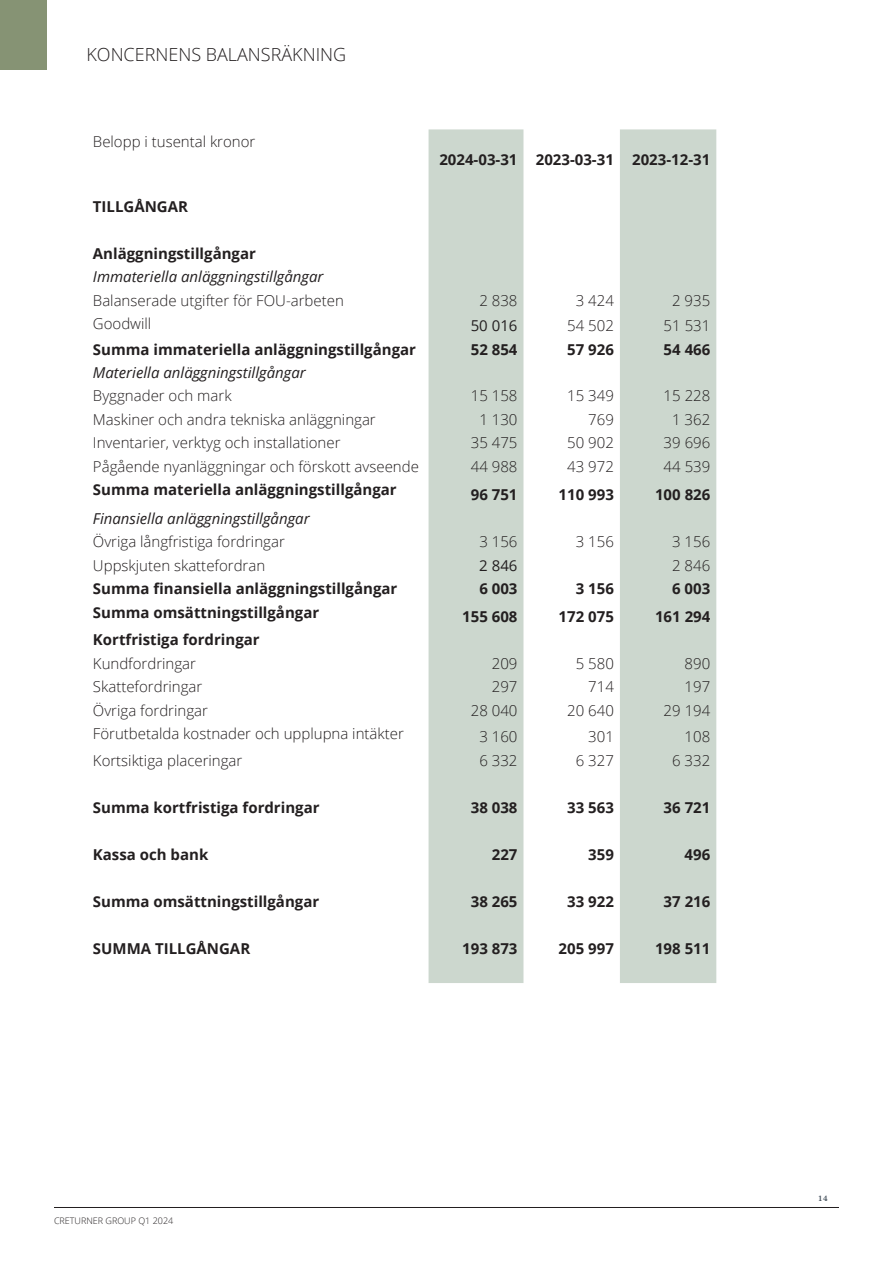
<style>
.page{position:relative;width:893px;height:1263px;background:#fff}
.page>*{position:absolute;margin:0;border:0;box-sizing:border-box;transform-origin:0 0}
.t1{font:300 18px "Open Sans";color:#231f20}
.t2{font:300 15px "Open Sans";color:#231f20}
.t3{font:700 15px "Open Sans";color:#231f20}
.t4{font:italic 15px "Open Sans";color:#231f20}
.t5{font:15px "Open Sans";color:#231f20}
.t6{font:15px "Minion Pro";color:#3d4a55}
.t7{font:300 9px "Open Sans";color:#231f20}
</style>
<div class="page">
<hr style="left:54px;top:1207px;width:785px;height:1px;background:#231f20">
<svg style="left:429px;top:129px;width:287px;height:854px;fill:#ccd7ce"></svg>
<div style="left:0;top:0;width:47px;height:70px;background:#869374"></div>
<hr style="left:892px;top:0;width:1px;height:70px;background:#869374">
<p class="t1" style="left:86px;top:42px;width:261px">KONCERNENS BALANSRÄKNING</p>
<p class="t2" style="left:93px;top:131px;width:164px">Belopp i tusental kronor</p>
<p class="t3" style="left:439px;top:149px;width:80px">2024-03-31</p>
<p class="t3" style="left:536px;top:149px;width:80px">2023-03-31</p>
<p class="t3" style="left:632px;top:149px;width:80px">2023-12-31</p>
<p class="t3" style="left:93px;top:196px;width:97px">TILLGÅNGAR</p>
<p class="t3" style="left:93px;top:243px;width:164px">Anläggningstillgångar</p>
<p class="t4" style="left:93px;top:267px;width:232px">Immateriella anläggningstillgångar</p>
<p class="t2" style="left:93px;top:290px;width:252px">Balanserade utgifter för FOU-arbeten</p>
<p class="t2" style="left:479px;top:290px;width:40px">2 838</p>
<p class="t2" style="left:576px;top:290px;width:40px">3 424</p>
<p class="t2" style="left:672px;top:290px;width:40px">2 935</p>
<p class="t2" style="left:93px;top:314px;width:60px">Goodwill</p>
<p class="t5" style="left:471px;top:315px;width:48px">50 016</p>
<p class="t2" style="left:567px;top:315px;width:48px">54 502</p>
<p class="t2" style="left:664px;top:315px;width:48px">51 531</p>
<p class="t3" style="left:93px;top:338px;width:325px">Summa immateriella anläggningstillgångar</p>
<p class="t3" style="left:471px;top:338px;width:48px">52 854</p>
<p class="t3" style="left:567px;top:338px;width:48px">57 926</p>
<p class="t3" style="left:664px;top:338px;width:48px">54 466</p>
<p class="t4" style="left:93px;top:362px;width:214px">Materiella anläggningstillgångar</p>
<p class="t2" style="left:93px;top:386px;width:140px">Byggnader och mark</p>
<p class="t2" style="left:471px;top:386px;width:48px">15 158</p>
<p class="t2" style="left:567px;top:386px;width:48px">15 349</p>
<p class="t2" style="left:664px;top:386px;width:48px">15 228</p>
<p class="t2" style="left:93px;top:409px;width:284px">Maskiner och andra tekniska anläggningar</p>
<p class="t2" style="left:479px;top:409px;width:40px">1 130</p>
<p class="t2" style="left:588px;top:409px;width:27px">769</p>
<p class="t2" style="left:672px;top:409px;width:40px">1 362</p>
<p class="t2" style="left:93px;top:433px;width:249px">Inventarier, verktyg och installationer</p>
<p class="t2" style="left:471px;top:433px;width:48px">35 475</p>
<p class="t2" style="left:567px;top:433px;width:48px">50 902</p>
<p class="t2" style="left:664px;top:433px;width:48px">39 696</p>
<p class="t2" style="left:93px;top:456px;width:327px">Pågående nyanläggningar och förskott avseende</p>
<p class="t2" style="left:471px;top:456px;width:48px">44 988</p>
<p class="t2" style="left:567px;top:456px;width:48px">43 972</p>
<p class="t2" style="left:664px;top:456px;width:48px">44 539</p>
<p class="t3" style="left:93px;top:479px;width:305px">Summa materiella anläggningstillgångar</p>
<p class="t3" style="left:471px;top:484px;width:48px">96 751</p>
<p class="t3" style="left:559px;top:484px;width:57px">110 993</p>
<p class="t3" style="left:655px;top:484px;width:57px">100 826</p>
<p class="t4" style="left:93px;top:508px;width:218px">Finansiella anläggningstillgångar</p>
<p class="t2" style="left:93px;top:531px;width:193px">Övriga långfristiga fordringar</p>
<p class="t2" style="left:479px;top:531px;width:40px">3 156</p>
<p class="t2" style="left:576px;top:531px;width:40px">3 156</p>
<p class="t2" style="left:672px;top:531px;width:40px">3 156</p>
<p class="t2" style="left:93px;top:555px;width:174px">Uppskjuten skattefordran</p>
<p class="t5" style="left:479px;top:555px;width:40px">2 846</p>
<p class="t2" style="left:672px;top:555px;width:40px">2 846</p>
<p class="t3" style="left:93px;top:578px;width:306px">Summa finansiella anläggningstillgångar</p>
<p class="t3" style="left:479px;top:578px;width:40px">6 003</p>
<p class="t3" style="left:576px;top:578px;width:40px">3 156</p>
<p class="t3" style="left:672px;top:578px;width:40px">6 003</p>
<p class="t3" style="left:93px;top:602px;width:228px">Summa omsättningstillgångar</p>
<p class="t3" style="left:462px;top:606px;width:57px">155 608</p>
<p class="t3" style="left:559px;top:606px;width:57px">172 075</p>
<p class="t3" style="left:655px;top:606px;width:57px">161 294</p>
<p class="t3" style="left:93px;top:629px;width:168px">Kortfristiga fordringar</p>
<p class="t2" style="left:93px;top:653px;width:105px">Kundfordringar</p>
<p class="t2" style="left:492px;top:653px;width:27px">209</p>
<p class="t2" style="left:576px;top:653px;width:40px">5 580</p>
<p class="t2" style="left:685px;top:653px;width:27px">890</p>
<p class="t2" style="left:93px;top:676px;width:111px">Skattefordringar</p>
<p class="t2" style="left:492px;top:676px;width:27px">297</p>
<p class="t2" style="left:588px;top:676px;width:27px">714</p>
<p class="t2" style="left:685px;top:676px;width:27px">197</p>
<p class="t2" style="left:93px;top:700px;width:117px">Övriga fordringar</p>
<p class="t2" style="left:471px;top:700px;width:48px">28 040</p>
<p class="t2" style="left:567px;top:700px;width:48px">20 640</p>
<p class="t2" style="left:664px;top:700px;width:48px">29 194</p>
<p class="t2" style="left:93px;top:723px;width:312px">Förutbetalda kostnader och upplupna intäkter</p>
<p class="t2" style="left:479px;top:726px;width:40px">3 160</p>
<p class="t2" style="left:588px;top:726px;width:27px">301</p>
<p class="t2" style="left:685px;top:726px;width:27px">108</p>
<p class="t2" style="left:93px;top:750px;width:151px">Kortsiktiga placeringar</p>
<p class="t2" style="left:479px;top:750px;width:40px">6 332</p>
<p class="t2" style="left:576px;top:750px;width:40px">6 327</p>
<p class="t2" style="left:672px;top:750px;width:40px">6 332</p>
<p class="t3" style="left:93px;top:797px;width:228px">Summa kortfristiga fordringar</p>
<p class="t3" style="left:471px;top:797px;width:48px">38 038</p>
<p class="t3" style="left:567px;top:797px;width:48px">33 563</p>
<p class="t3" style="left:664px;top:797px;width:48px">36 721</p>
<p class="t3" style="left:93px;top:844px;width:117px">Kassa och bank</p>
<p class="t3" style="left:492px;top:844px;width:27px">227</p>
<p class="t3" style="left:588px;top:844px;width:27px">359</p>
<p class="t3" style="left:685px;top:844px;width:27px">496</p>
<p class="t3" style="left:93px;top:890px;width:228px">Summa omsättningstillgångar</p>
<p class="t3" style="left:471px;top:890px;width:48px">38 265</p>
<p class="t3" style="left:567px;top:890px;width:48px">33 922</p>
<p class="t3" style="left:664px;top:890px;width:48px">37 216</p>
<p class="t3" style="left:93px;top:937px;width:159px">SUMMA TILLGÅNGAR</p>
<p class="t3" style="left:462px;top:937px;width:57px">193 873</p>
<p class="t3" style="left:559px;top:937px;width:57px">205 997</p>
<p class="t3" style="left:655px;top:937px;width:57px">198 511</p>
<p class="t7" style="left:54px;top:1215px;width:121px">CRETURNER GROUP Q1 2024</p>
<p class="t6" style="left:818px;top:1186px;width:12px">14</p>
</div>
